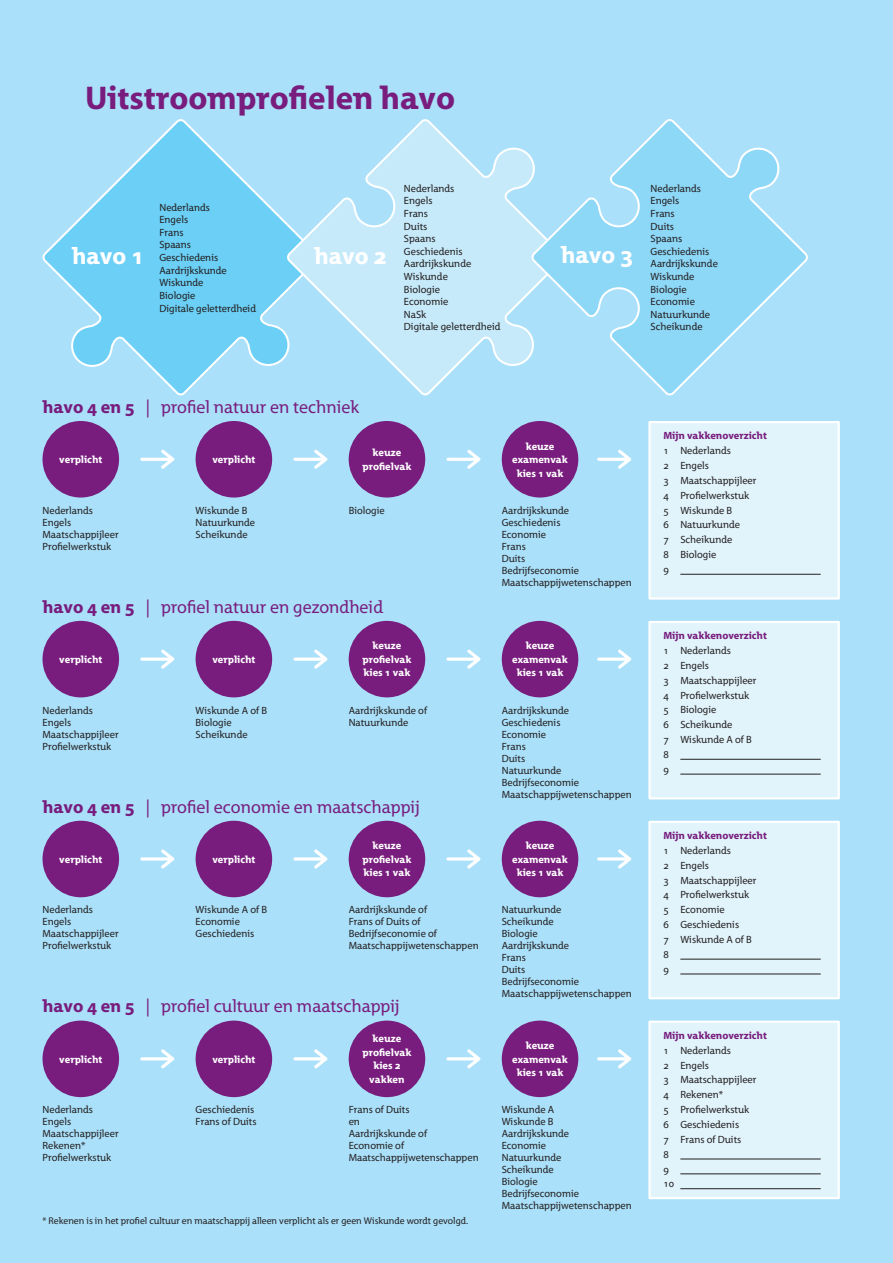
<style>
.page{position:relative;width:893px;height:1263px;background:#aae0f9}
.page>*{position:absolute;margin:0;border:0;box-sizing:border-box;transform-origin:0 0}
.t1{font:700 33px "Grandesign Neue Roman";color:#781d7d}
.t2{font:700 24px "Grandesign Neue Roman";color:#fff}
.t3{font:18px "Grandesign Neue Roman";color:#781d7d}
.t4{font:10.5px/12px "Grandesign Neue Roman";color:#231f20}
.t5{font:700 10.5px/13.5px "Grandesign Neue Roman";color:#fff;text-align:center}
.t6{font:700 10.5px "Grandesign Neue Roman";color:#781d7d}
.t7{font:9.75px "Grandesign Neue Roman";color:#231f20}
.s1{font-weight:700}
</style>
<div class="page">
<svg style="left:42px;top:119px;width:243px;height:277px"></svg>
<svg style="left:285px;top:119px;width:245px;height:277px"></svg>
<svg style="left:530px;top:119px;width:278px;height:277px"></svg>
<div style="left:648px;top:421px;width:192px;height:179px;background:#e1f4fc;border:2px solid #fff"></div>
<hr style="left:680px;top:574px;width:141px;height:1px;background:#231f20">
<div style="left:43px;top:421px;width:76px;height:76px;background:#781d7d;border-radius:50%"></div>
<div style="left:196px;top:421px;width:76px;height:76px;background:#781d7d;border-radius:50%"></div>
<div style="left:349px;top:421px;width:76px;height:76px;background:#781d7d;border-radius:50%"></div>
<div style="left:502px;top:421px;width:76px;height:76px;background:#781d7d;border-radius:50%"></div>
<svg style="left:140px;top:449px;width:34px;height:20px"></svg>
<svg style="left:293px;top:449px;width:34px;height:20px"></svg>
<svg style="left:446px;top:449px;width:34px;height:20px"></svg>
<svg style="left:597px;top:449px;width:34px;height:20px"></svg>
<div style="left:648px;top:621px;width:192px;height:178px;background:#e1f4fc;border:2px solid #fff"></div>
<hr style="left:680px;top:759px;width:141px;height:1px;background:#231f20">
<hr style="left:680px;top:774px;width:141px;height:1px;background:#231f20">
<div style="left:43px;top:621px;width:76px;height:76px;background:#781d7d;border-radius:50%"></div>
<div style="left:196px;top:621px;width:76px;height:76px;background:#781d7d;border-radius:50%"></div>
<div style="left:349px;top:621px;width:76px;height:76px;background:#781d7d;border-radius:50%"></div>
<div style="left:502px;top:621px;width:76px;height:76px;background:#781d7d;border-radius:50%"></div>
<svg style="left:140px;top:649px;width:34px;height:20px"></svg>
<svg style="left:293px;top:649px;width:34px;height:20px"></svg>
<svg style="left:446px;top:649px;width:34px;height:20px"></svg>
<svg style="left:597px;top:649px;width:34px;height:20px"></svg>
<div style="left:648px;top:821px;width:192px;height:178px;background:#e1f4fc;border:2px solid #fff"></div>
<hr style="left:680px;top:959px;width:141px;height:1px;background:#231f20">
<hr style="left:680px;top:974px;width:141px;height:1px;background:#231f20">
<div style="left:43px;top:821px;width:76px;height:76px;background:#781d7d;border-radius:50%"></div>
<div style="left:196px;top:821px;width:76px;height:76px;background:#781d7d;border-radius:50%"></div>
<div style="left:349px;top:821px;width:76px;height:76px;background:#781d7d;border-radius:50%"></div>
<div style="left:502px;top:821px;width:76px;height:76px;background:#781d7d;border-radius:50%"></div>
<svg style="left:140px;top:849px;width:34px;height:20px"></svg>
<svg style="left:293px;top:849px;width:34px;height:20px"></svg>
<svg style="left:446px;top:849px;width:34px;height:20px"></svg>
<svg style="left:597px;top:849px;width:34px;height:20px"></svg>
<div style="left:648px;top:1020px;width:192px;height:179px;background:#e1f4fc;border:2px solid #fff"></div>
<hr style="left:680px;top:1159px;width:141px;height:1px;background:#231f20">
<hr style="left:680px;top:1173px;width:141px;height:1px;background:#231f20">
<hr style="left:680px;top:1188px;width:141px;height:1px;background:#231f20">
<div style="left:43px;top:1020px;width:76px;height:77px;background:#781d7d;border-radius:50%"></div>
<div style="left:196px;top:1020px;width:76px;height:77px;background:#781d7d;border-radius:50%"></div>
<div style="left:349px;top:1020px;width:76px;height:77px;background:#781d7d;border-radius:50%"></div>
<div style="left:502px;top:1020px;width:76px;height:77px;background:#781d7d;border-radius:50%"></div>
<svg style="left:140px;top:1049px;width:34px;height:19px"></svg>
<svg style="left:293px;top:1049px;width:34px;height:19px"></svg>
<svg style="left:446px;top:1049px;width:34px;height:19px"></svg>
<svg style="left:597px;top:1049px;width:34px;height:19px"></svg>
<h1 class="t1" style="left:85px;top:79px;width:371px">Uitstroomprofielen havo</h1>
<h2 class="t2" style="left:72px;top:242px;width:74px">havo 1</h2>
<p class="t4" style="left:159px;top:201px;width:98px;line-height:12.6px">Nederlands<br>Engels<br>Frans<br>Spaans<br>Geschiedenis<br>Aardrijkskunde<br>Wiskunde<br>Biologie<br>Digitale geletterdheid</p>
<p class="t4" style="left:404px;top:182px;width:98px;line-height:12.6px">Nederlands<br>Engels<br>Frans<br>Duits<br>Spaans<br>Geschiedenis<br>Aardrijkskunde<br>Wiskunde<br>Biologie<br>Economie<br>NaSk<br>Digitale geletterdheid</p>
<h2 class="t2" style="left:314px;top:242px;width:74px">havo 2</h2>
<h2 class="t2" style="left:561px;top:241px;width:74px">havo 3</h2>
<p class="t4" style="left:651px;top:182px;width:69px;line-height:12.6px">Nederlands<br>Engels<br>Frans<br>Duits<br>Spaans<br>Geschiedenis<br>Aardrijkskunde<br>Wiskunde<br>Biologie<br>Economie<br>Natuurkunde<br>Scheikunde</p>
<h3 class="t3" style="left:43px;top:396px;width:318px"><span class="s1">havo 4 en 5</span> | profiel natuur en techniek</h3>
<p class="t5" style="left:59px;top:453px;width:45px">verplicht</p>
<p class="t5" style="left:212px;top:453px;width:45px">verplicht</p>
<p class="t5" style="left:363px;top:446px;width:50px">keuze profielvak</p>
<p class="t5" style="left:512px;top:439px;width:57px">keuze examenvak kies 1 vak</p>
<p class="t4" style="left:43px;top:504px;width:78px">Nederlands<br>Engels<br>Maatschappijleer<br>Profielwerkstuk</p>
<p class="t4" style="left:196px;top:504px;width:61px">Wiskunde B<br>Natuurkunde<br>Scheikunde</p>
<p class="t4" style="left:349px;top:504px;width:38px">Biologie</p>
<p class="t4" style="left:502px;top:504px;width:132px">Aardrijkskunde<br>Geschiedenis<br>Economie<br>Frans<br>Duits<br>Bedrijfseconomie<br>Maatschappijwetenschappen</p>
<h3 class="t3" style="left:43px;top:596px;width:342px"><span class="s1">havo 4 en 5</span> | profiel natuur en gezondheid</h3>
<p class="t5" style="left:59px;top:653px;width:45px">verplicht</p>
<p class="t5" style="left:212px;top:653px;width:45px">verplicht</p>
<p class="t5" style="left:363px;top:639px;width:50px">keuze profielvak kies 1 vak</p>
<p class="t5" style="left:512px;top:639px;width:57px">keuze examenvak kies 1 vak</p>
<p class="t4" style="left:43px;top:704px;width:78px">Nederlands<br>Engels<br>Maatschappijleer<br>Profielwerkstuk</p>
<p class="t4" style="left:196px;top:704px;width:73px">Wiskunde A of B<br>Biologie<br>Scheikunde</p>
<p class="t4" style="left:349px;top:704px;width:80px">Aardrijkskunde of<br>Natuurkunde</p>
<p class="t4" style="left:502px;top:704px;width:132px">Aardrijkskunde<br>Geschiedenis<br>Economie<br>Frans<br>Duits<br>Natuurkunde<br>Bedrijfseconomie<br>Maatschappijwetenschappen</p>
<h3 class="t3" style="left:43px;top:796px;width:379px"><span class="s1">havo 4 en 5</span> | profiel economie en maatschappij</h3>
<p class="t5" style="left:59px;top:853px;width:45px">verplicht</p>
<p class="t5" style="left:212px;top:853px;width:45px">verplicht</p>
<p class="t5" style="left:363px;top:839px;width:50px">keuze profielvak kies 1 vak</p>
<p class="t5" style="left:512px;top:839px;width:57px">keuze examenvak kies 1 vak</p>
<p class="t4" style="left:43px;top:904px;width:78px">Nederlands<br>Engels<br>Maatschappijleer<br>Profielwerkstuk</p>
<p class="t4" style="left:196px;top:904px;width:73px">Wiskunde A of B<br>Economie<br>Geschiedenis</p>
<p class="t4" style="left:349px;top:904px;width:132px">Aardrijkskunde of<br>Frans of Duits of<br>Bedrijfseconomie of<br>Maatschappijwetenschappen</p>
<p class="t4" style="left:502px;top:904px;width:132px">Natuurkunde<br>Scheikunde<br>Biologie<br>Aardrijkskunde<br>Frans<br>Duits<br>Bedrijfseconomie<br>Maatschappijwetenschappen</p>
<h3 class="t3" style="left:43px;top:996px;width:359px"><span class="s1">havo 4 en 5</span> | profiel cultuur en maatschappij</h3>
<p class="t5" style="left:59px;top:1052px;width:45px">verplicht</p>
<p class="t5" style="left:212px;top:1052px;width:45px">verplicht</p>
<p class="t5" style="left:363px;top:1032px;width:50px">keuze profielvak kies 2 vakken</p>
<p class="t5" style="left:512px;top:1039px;width:57px">keuze examenvak kies 1 vak</p>
<p class="t4" style="left:43px;top:1104px;width:78px">Nederlands<br>Engels<br>Maatschappijleer<br>Rekenen*<br>Profielwerkstuk</p>
<p class="t4" style="left:196px;top:1104px;width:62px">Geschiedenis<br>Frans of Duits</p>
<p class="t4" style="left:349px;top:1104px;width:132px">Frans of Duits<br>en<br>Aardrijkskunde of<br>Economie of<br>Maatschappijwetenschappen</p>
<p class="t4" style="left:502px;top:1104px;width:132px">Wiskunde A<br>Wiskunde B<br>Aardrijkskunde<br>Economie<br>Natuurkunde<br>Scheikunde<br>Biologie<br>Bedrijfseconomie<br>Maatschappijwetenschappen</p>
<p class="t7" style="left:43px;top:1215px;width:427px">* Rekenen is in het profiel cultuur en maatschappij alleen verplicht als er geen Wiskunde wordt gevolgd.</p>
<p class="t6" style="left:663px;top:430px;width:105px">Mijn vakkenoverzicht</p>
<p class="t4" style="left:663px;top:443px;width:95px;line-height:14.9px">1 Nederlands<br>2 Engels<br>3 Maatschappijleer<br>4 Profielwerkstuk<br>5 Wiskunde B<br>6 Natuurkunde<br>7 Scheikunde<br>8 Biologie<br>9</p>
<p class="t6" style="left:663px;top:630px;width:105px">Mijn vakkenoverzicht</p>
<p class="t4" style="left:663px;top:643px;width:95px;line-height:14.9px">1 Nederlands<br>2 Engels<br>3 Maatschappijleer<br>4 Profielwerkstuk<br>5 Biologie<br>6 Scheikunde<br>7 Wiskunde A of B<br>8<br>9</p>
<p class="t6" style="left:663px;top:829px;width:105px">Mijn vakkenoverzicht</p>
<p class="t4" style="left:663px;top:843px;width:95px;line-height:14.9px">1 Nederlands<br>2 Engels<br>3 Maatschappijleer<br>4 Profielwerkstuk<br>5 Economie<br>6 Geschiedenis<br>7 Wiskunde A of B<br>8<br>9</p>
<p class="t6" style="left:663px;top:1029px;width:105px">Mijn vakkenoverzicht</p>
<p class="t4" style="left:663px;top:1043px;width:95px;line-height:14.9px">1 Nederlands<br>2 Engels<br>3 Maatschappijleer<br>4 Rekenen*<br>5 Profielwerkstuk<br>6 Geschiedenis<br>7 Frans of Duits<br>8<br>9<br>10</p>
</div>
